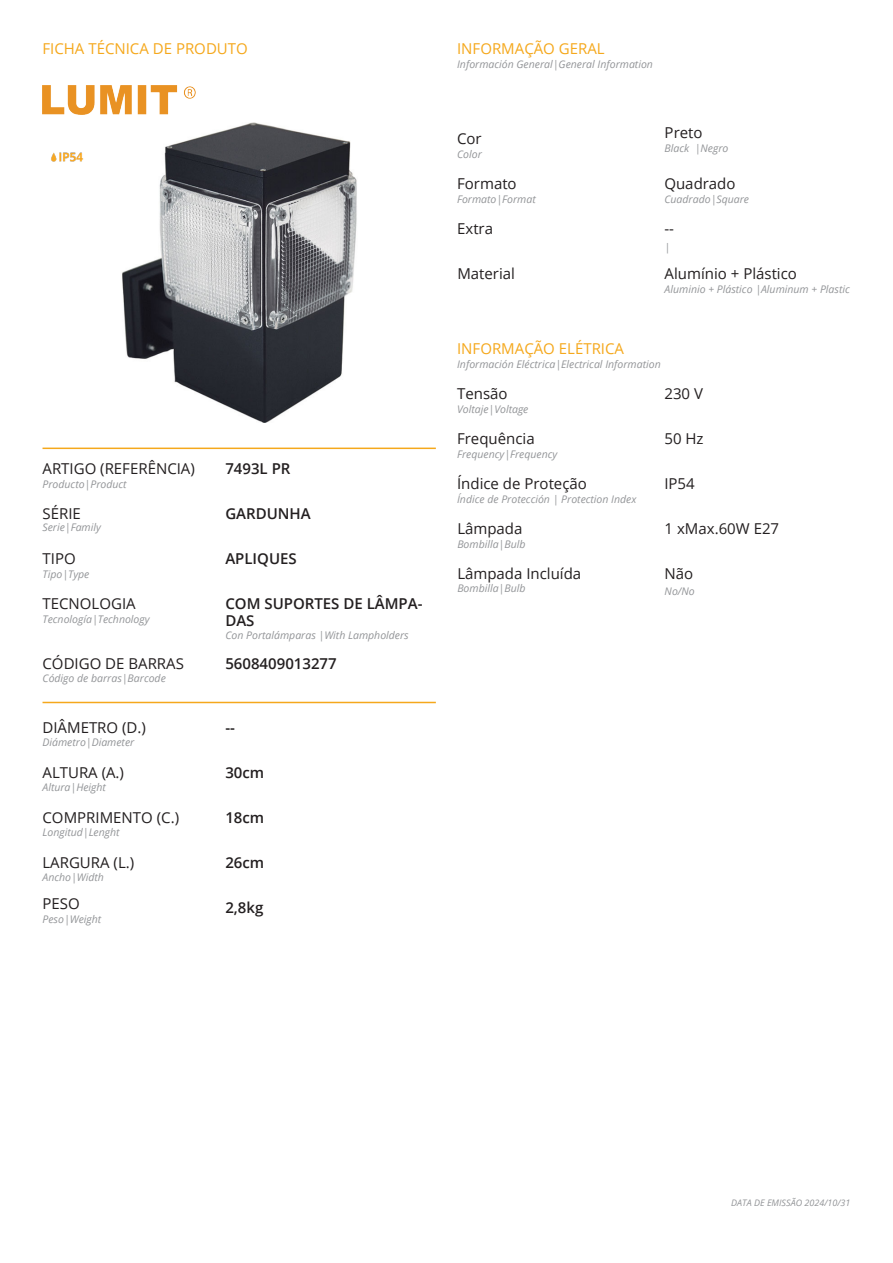
<style>
.page{position:relative;width:893px;height:1263px;background:#fff}
.page>*{position:absolute;margin:0;border:0;box-sizing:border-box;transform-origin:0 0}
.t1{font:15px "Open Sans";color:#231f20}
.t2{font:600 15px/16.5px "Open Sans";color:#231f20}
.t3{font:15px "Open Sans";color:#f5a81c}
.ing_es{font:italic 10.5px "Open Sans";color:#939598}
.t4{font:italic 9px "Open Sans";color:#939598}
</style>
<div class="page">
<img style="left:122px;top:122px;width:235px;height:300px">
<hr style="left:43px;top:448px;width:393px;height:1px;background:#f5a81c">
<hr style="left:43px;top:702px;width:393px;height:1px;background:#f5a81c">
<img style="left:43px;top:85px;width:153px;height:29px">
<img style="left:51px;top:152px;width:32px;height:10px">
<p class="t3" style="left:43px;top:38px;width:207px">FICHA TÉCNICA DE PRODUTO</p>
<p class="t3" style="left:457px;top:38px;width:149px">INFORMAÇÃO GERAL</p>
<p class="ing_es" style="left:457px;top:56px;width:197px">Información General|General Information</p>
<p class="t1" style="left:457px;top:128px;width:26px">Cor</p>
<p class="ing_es" style="left:457px;top:146px;width:26px">Color</p>
<p class="t1" style="left:665px;top:122px;width:39px">Preto</p>
<p class="ing_es" style="left:665px;top:140px;width:65px">Black |Negro</p>
<p class="t1" style="left:457px;top:173px;width:61px">Formato</p>
<p class="ing_es" style="left:457px;top:191px;width:80px">Formato|Format</p>
<p class="t1" style="left:664px;top:173px;width:73px">Quadrado</p>
<p class="ing_es" style="left:664px;top:191px;width:86px">Cuadrado|Square</p>
<p class="t1" style="left:457px;top:218px;width:37px">Extra</p>
<p class="t1" style="left:664px;top:218px;width:11px">--</p>
<p class="ing_es" style="left:664px;top:239px;width:7px">|</p>
<p class="t1" style="left:457px;top:263px;width:59px">Material</p>
<p class="t1" style="left:665px;top:263px;width:134px">Alumínio + Plástico</p>
<p class="ing_es" style="left:665px;top:282px;width:187px">Aluminio + Plástico |Aluminum + Plastic</p>
<p class="t1" style="left:43px;top:458px;width:154px">ARTIGO (REFERÊNCIA)</p>
<p class="ing_es" style="left:43px;top:476px;width:86px">Producto|Product</p>
<p class="t2" style="left:225px;top:460px;width:67px">7493L PR</p>
<p class="t1" style="left:43px;top:503px;width:40px">SÉRIE</p>
<p class="ing_es" style="left:43px;top:520px;width:60px">Serie|Family</p>
<p class="t2" style="left:225px;top:505px;width:87px">GARDUNHA</p>
<p class="t1" style="left:43px;top:548px;width:35px">TIPO</p>
<p class="ing_es" style="left:43px;top:566px;width:48px">Tipo|Type</p>
<p class="t1" style="left:43px;top:593px;width:95px">TECNOLOGIA</p>
<p class="ing_es" style="left:43px;top:611px;width:109px">Tecnología|Technology</p>
<p class="t1" style="left:43px;top:653px;width:143px">CÓDIGO DE BARRAS</p>
<p class="ing_es" style="left:43px;top:671px;width:125px">Código de barras|Barcode</p>
<p class="t2" style="left:225px;top:550px;width:73px">APLIQUES</p>
<p class="t2" style="left:225px;top:595px;width:199px">COM SUPORTES DE LÂMPA-<br>DAS</p>
<p class="ing_es" style="left:225px;top:628px;width:185px">Con Portalámparas |With Lampholders</p>
<p class="t2" style="left:225px;top:655px;width:113px">5608409013277</p>
<p class="t1" style="left:43px;top:717px;width:105px">DIÂMETRO (D.)</p>
<p class="ing_es" style="left:43px;top:735px;width:93px">Diámetro|Diameter</p>
<p class="t2" style="left:225px;top:719px;width:11px">--</p>
<p class="t1" style="left:43px;top:762px;width:83px">ALTURA (A.)</p>
<p class="ing_es" style="left:43px;top:780px;width:65px">Altura|Height</p>
<p class="t2" style="left:225px;top:764px;width:40px">30cm</p>
<p class="t1" style="left:43px;top:807px;width:138px">COMPRIMENTO (C.)</p>
<p class="ing_es" style="left:43px;top:825px;width:79px">Longitud|Lenght</p>
<p class="t2" style="left:225px;top:809px;width:40px">18cm</p>
<p class="t1" style="left:43px;top:852px;width:93px">LARGURA (L.)</p>
<p class="ing_es" style="left:43px;top:870px;width:63px">Ancho|Width</p>
<p class="t1" style="left:43px;top:893px;width:39px">PESO</p>
<p class="ing_es" style="left:43px;top:911px;width:60px">Peso|Weight</p>
<p class="t2" style="left:225px;top:854px;width:40px">26cm</p>
<p class="t2" style="left:225px;top:899px;width:40px">2,8kg</p>
<p class="t3" style="left:457px;top:338px;width:168px">INFORMAÇÃO ELÉTRICA</p>
<p class="ing_es" style="left:457px;top:356px;width:205px">Información Eléctrica|Electrical Information</p>
<p class="t1" style="left:457px;top:383px;width:52px">Tensão</p>
<p class="ing_es" style="left:457px;top:401px;width:73px">Voltaje|Voltage</p>
<p class="t1" style="left:457px;top:428px;width:79px">Frequência</p>
<p class="ing_es" style="left:457px;top:446px;width:102px">Frequency|Frequency</p>
<p class="t1" style="left:664px;top:383px;width:40px">230 V</p>
<p class="t1" style="left:664px;top:428px;width:41px">50 Hz</p>
<p class="t1" style="left:457px;top:473px;width:131px">Índice de Proteção</p>
<p class="t1" style="left:664px;top:473px;width:32px">IP54</p>
<p class="ing_es" style="left:457px;top:491px;width:181px">Índice de Protección | Protection Index</p>
<p class="t1" style="left:457px;top:518px;width:67px">Lâmpada</p>
<p class="ing_es" style="left:457px;top:537px;width:70px">Bombilla|Bulb</p>
<p class="t1" style="left:457px;top:563px;width:125px">Lâmpada Incluída</p>
<p class="ing_es" style="left:457px;top:581px;width:70px">Bombilla|Bulb</p>
<p class="t1" style="left:665px;top:518px;width:116px">1 xMax.60W E27</p>
<p class="t1" style="left:665px;top:563px;width:30px">Não</p>
<p class="ing_es" style="left:665px;top:584px;width:32px">No/No</p>
<p class="t4" style="left:731px;top:1197px;width:121px">DATA DE EMISSÃO 2024/10/31</p>
</div>
